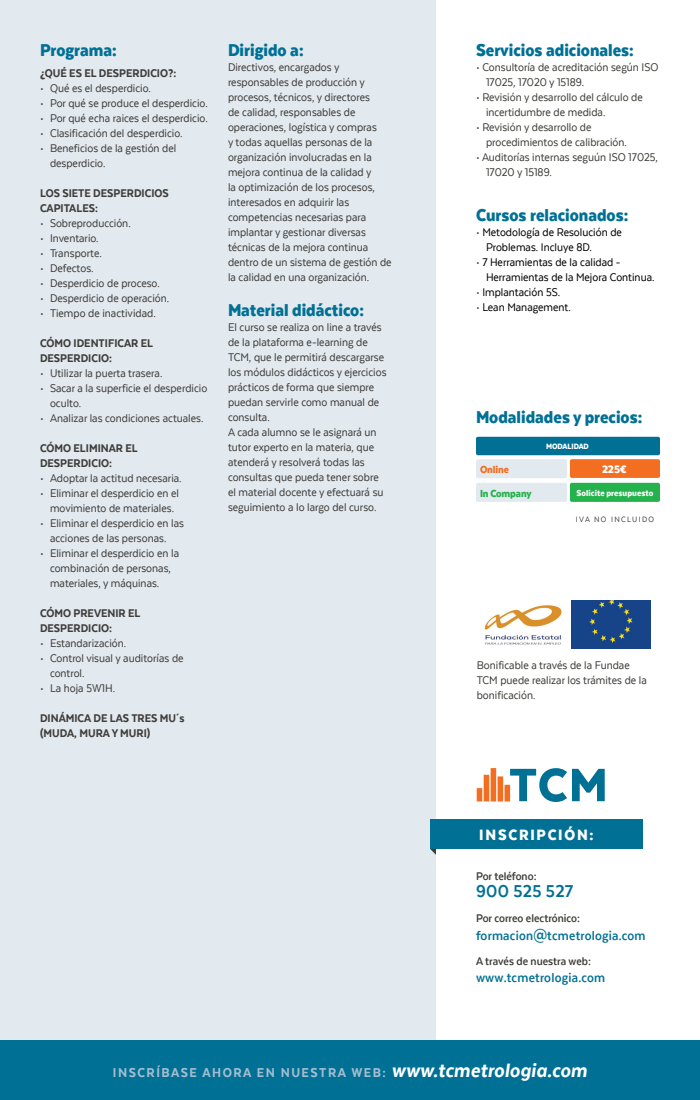
<style>
.page{position:relative;width:700px;height:1100px;background:#fff}
.page>*{position:absolute;margin:0;border:0;box-sizing:border-box;transform-origin:0 0}
.t1{font:900 20px "Texta Narrow";color:#007095}
.t2{font:700 20px "Texta Narrow";letter-spacing:.015em;color:#007095}
.t3{font:900 17.5px "Texta Narrow";letter-spacing:.1em;color:#fff}
.t4{font:800 15px "Texta Narrow";letter-spacing:.1em;color:#a5bccf}
.t5{font:700 15px "Texta Narrow";letter-spacing:.015em;color:#007095}
.t6{font:13px/15px "Texta Narrow";color:#3e3d39}
.t7{font:800 13px/15px "Texta Narrow";color:#3e3d39}
.t8{font:13px/15px "Texta Narrow";color:#000}
.t9{font:700 13px "Texta Narrow";color:#3e3d39}
.t10{font:900 12.5px "Texta Narrow";color:#fff}
.t11{font:900 12px "Texta Narrow";letter-spacing:-.01em;color:#23b24b}
.t12{font:900 12px "Texta Narrow";letter-spacing:-.01em;color:#f36e21}
.t13{font:900 10px "Texta Narrow";letter-spacing:.005em;color:#fff}
.t14{font:9px "Texta Narrow";letter-spacing:.15em;color:#3e3d39}
.t15{font:900 9px "Texta Narrow";letter-spacing:-.01em;color:#fff}
.s1{color:#3e3d39}
.s2{font-style:italic;font-size:22.5px;color:#fff}
</style>
<div class="page">
<div style="left:0;top:0;width:436px;height:1100px;background:#e2e9ef"></div>
<div style="left:0;top:1040px;width:700px;height:60px;background:#007095"></div>
<div style="left:430px;top:819px;width:213px;height:30px;background:#007095"></div>
<svg style="left:430px;top:849px;width:6px;height:6px"></svg>
<svg style="left:477px;top:768px;width:128px;height:34px"></svg>
<img style="left:571px;top:600px;width:80px;height:49px">
<img style="left:484px;top:605px;width:78px;height:40px">
<div style="left:570px;top:459px;width:90px;height:19px;background:#f36e21;border-radius:2px"></div>
<div style="left:476px;top:459px;width:91px;height:19px;background:#e2e9ef;border-radius:2px"></div>
<div style="left:570px;top:483px;width:90px;height:19px;background:#23b24b;border-radius:2px"></div>
<div style="left:476px;top:483px;width:91px;height:19px;background:#e2e9ef;border-radius:2px"></div>
<div style="left:476px;top:437px;width:184px;height:18px;background:#007095;border-radius:2px"></div>
<p class="t1" style="left:40px;top:39px;width:78px">Programa:</p>
<p class="t7" style="left:40px;top:65px;width:138px">¿QUÉ ES EL DESPERDICIO?:</p>
<p class="t6" style="left:40px;top:80px;width:112px">• Qué es el desperdicio.</p>
<p class="t6" style="left:40px;top:95px;width:169px">• Por qué se produce el desperdicio.</p>
<p class="t6" style="left:40px;top:110px;width:169px">• Por qué echa raices el desperdicio.</p>
<p class="t6" style="left:40px;top:125px;width:144px">• Clasificación del desperdicio.</p>
<p class="t6" style="left:50px;top:140px;width:128px;text-indent:-10px">• Beneficios de la gestión del desperdicio.</p>
<p class="t7" style="left:40px;top:185px;width:130px">LOS SIETE DESPERDICIOS<br>CAPITALES:</p>
<p class="t6" style="left:40px;top:215px;width:92px">• Sobreproducción.</p>
<p class="t6" style="left:40px;top:230px;width:60px">• Inventario.</p>
<p class="t6" style="left:40px;top:245px;width:63px">• Transporte.</p>
<p class="t6" style="left:40px;top:260px;width:55px">• Defectos.</p>
<p class="t6" style="left:40px;top:275px;width:121px">• Desperdicio de proceso.</p>
<p class="t6" style="left:40px;top:290px;width:131px">• Desperdicio de operación.</p>
<p class="t6" style="left:40px;top:305px;width:117px">• Tiempo de inactividad.</p>
<p class="t7" style="left:40px;top:335px;width:115px">CÓMO IDENTIFICAR EL<br>DESPERDICIO:</p>
<p class="t6" style="left:40px;top:365px;width:124px">• Utilizar la puerta trasera.</p>
<p class="t6" style="left:50px;top:380px;width:159px;text-indent:-10px">• Sacar a la superficie el desperdicio oculto.</p>
<p class="t6" style="left:40px;top:410px;width:165px">• Analizar las condiciones actuales.</p>
<p class="t7" style="left:40px;top:440px;width:99px">CÓMO ELIMINAR EL<br>DESPERDICIO:</p>
<p class="t6" style="left:40px;top:470px;width:143px">• Adoptar la actitud necesaria.</p>
<p class="t6" style="left:40px;top:485px;width:141px;text-align:center">• Eliminar el desperdicio en el movimiento de materiales.</p>
<p class="t6" style="left:40px;top:515px;width:146px;text-align:center">• Eliminar el desperdicio en las acciones de las personas.</p>
<p class="t6" style="left:50px;top:545px;width:131px;text-indent:-10px">• Eliminar el desperdicio en la combinación de personas, materiales, y máquinas.</p>
<p class="t7" style="left:40px;top:605px;width:102px">CÓMO PREVENIR EL<br>DESPERDICIO:</p>
<p class="t6" style="left:40px;top:635px;width:88px">• Estandarización.</p>
<p class="t6" style="left:50px;top:650px;width:135px;text-indent:-10px">• Control visual y auditorías de control.</p>
<p class="t6" style="left:40px;top:680px;width:77px">• La hoja 5W1H.</p>
<p class="t7" style="left:40px;top:710px;width:146px">DINÁMICA DE LAS TRES MU´s (MUDA, MURA Y MURI)</p>
<p class="t1" style="left:228px;top:39px;width:77px">Dirigido a:</p>
<p class="t6" style="left:228px;top:59px;width:165px">Directivos, encargados y responsables de producción y procesos, técnicos, y directores<br>de calidad, responsables de operaciones, logística y compras<br>y todas aquellas personas de la organización involucradas en la mejora continua de la calidad y<br>la optimización de los procesos, interesados en adquirir las competencias necesarias para implantar y gestionar diversas técnicas de la mejora continua dentro de un sistema de gestión de la calidad en una organización.</p>
<p class="t1" style="left:228px;top:299px;width:138px">Material didáctico:</p>
<p class="t6" style="left:228px;top:319px;width:160px">El curso se realiza on line a través de la plataforma e-learning de<br>TCM, que le permitirá descargarse los módulos didácticos y ejercicios prácticos de forma que siempre puedan servirle como manual de consulta.</p>
<p class="t6" style="left:228px;top:424px;width:157px">A cada alumno se le asignará un tutor experto en la materia, que atenderá y resolverá todas las consultas que pueda tener sobre el material docente y efectuará su seguimiento a lo largo del curso.</p>
<p class="t1" style="left:476px;top:39px;width:159px">Servicios adicionales:</p>
<p class="t6" style="left:486px;top:59px;width:174px;text-indent:-10px">• Consultoría de acreditación según ISO<br>17025, 17020 y 15189.</p>
<p class="t6" style="left:486px;top:89px;width:158px;text-indent:-10px">• Revisión y desarrollo del cálculo de incertidumbre de medida.</p>
<p class="t6" style="left:486px;top:119px;width:143px;text-indent:-10px">• Revisión y desarrollo de procedimientos de calibración.</p>
<p class="t6" style="left:486px;top:149px;width:173px;text-indent:-10px">• Auditorías internas seguún ISO 17025,<br>17020 y 15189.</p>
<p class="t1" style="left:476px;top:204px;width:154px">Cursos relacionados:</p>
<p class="t8" style="left:486px;top:224px;width:137px;text-indent:-10px"><span class="s1">•</span> Metodología de Resolución de<br>Problemas. Incluye 8D.</p>
<p class="t8" style="left:486px;top:254px;width:170px;text-indent:-10px"><span class="s1">•</span> 7 Herramientas de la calidad -<br>Herramientas de la Mejora Continua.</p>
<p class="t8" style="left:476px;top:284px;width:86px"><span class="s1">•</span> Implantación 5S.</p>
<p class="t8" style="left:476px;top:299px;width:96px"><span class="s1">•</span> Lean Management.</p>
<p class="t1" style="left:476px;top:407px;width:168px">Modalidades y precios:</p>
<p class="t15" style="left:546px;top:442px;width:44px">MODALIDAD</p>
<p class="t12" style="left:480px;top:463px;width:30px">Online</p>
<p class="t10" style="left:602px;top:463px;width:26px">225€</p>
<p class="t11" style="left:480px;top:487px;width:53px">In Company</p>
<p class="t13" style="left:577px;top:488px;width:78px">Solicite presupuesto</p>
<p class="t14" style="left:576px;top:515px;width:80px">IVA NO INCLUIDO</p>
<p class="t6" style="left:477px;top:658px;width:172px">Bonificable a través de la Fundae<br>TCM puede realizar los trámites de la bonificación.</p>
<p class="t3" style="left:479px;top:825px;width:116px">INSCRIPCIÓN:</p>
<p class="t9" style="left:476px;top:869px;width:62px">Por teléfono:</p>
<p class="t2" style="left:476px;top:881px;width:99px">900 525 527</p>
<p class="t9" style="left:476px;top:912px;width:105px">Por correo electrónico:</p>
<p class="t5" style="left:476px;top:928px;width:171px">formacion@tcmetrologia.com</p>
<p class="t9" style="left:476px;top:954px;width:116px">A través de nuestra web:</p>
<p class="t5" style="left:476px;top:970px;width:131px">www.tcmetrologia.com</p>
<p class="t4" style="left:113px;top:1064px;width:476px">INSCRÍBASE AHORA EN NUESTRA WEB: <span class="s2">www.tcmetrologia.com</span></p>
</div>
